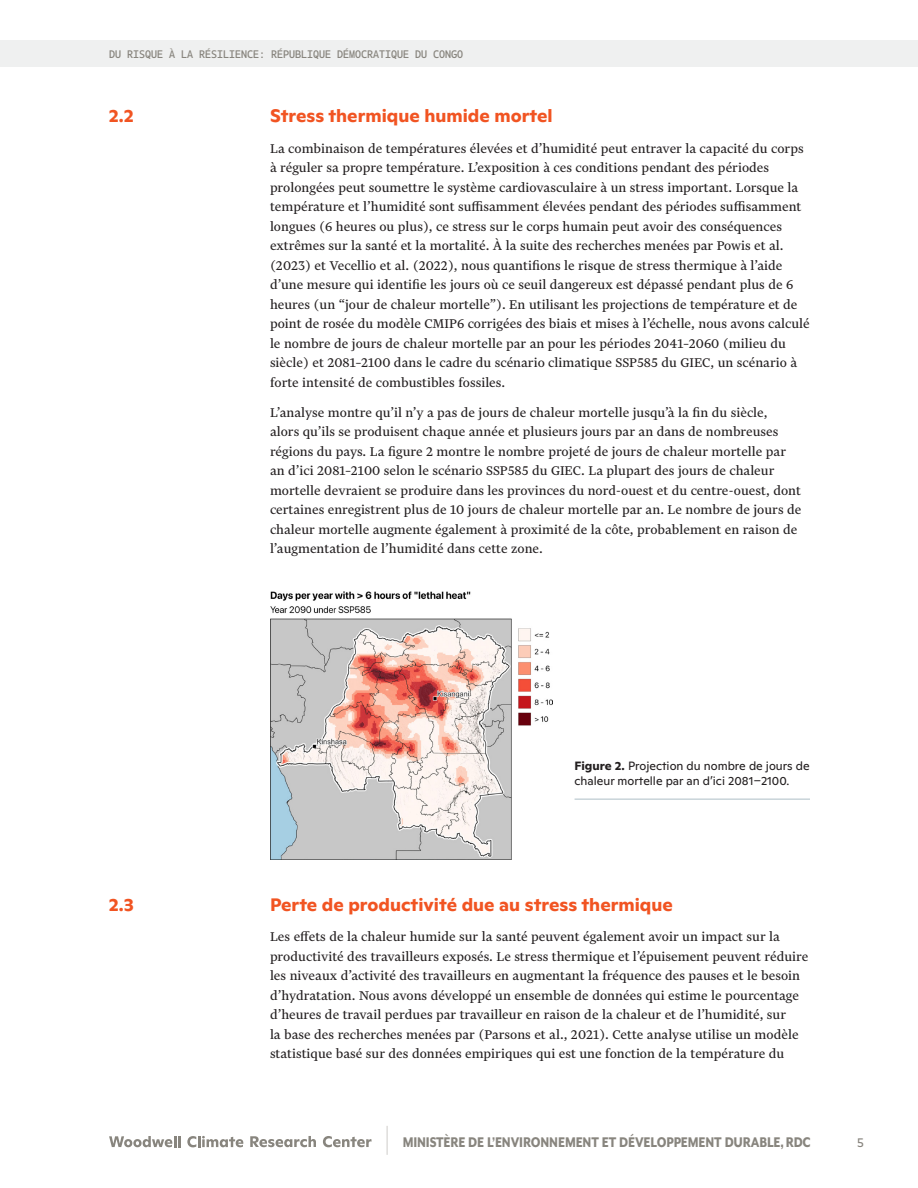
<style>
.page{position:relative;width:918px;height:1188px;background:#fff}
.page>*{position:absolute;margin:0;border:0;box-sizing:border-box;transform-origin:0 0}
.t1{font:700 18px "Ginto Normal";color:#f15422}
.t2{font:800 16.2px "Mr Eaves Mod OT";letter-spacing:-.01em;color:#88857e;scale:.83 1}
.t3{font:15px/19.5px "Financier Text";color:#231f20}
.t4{font:13.5px "Gemeli Mono";color:#88857e}
.t5{font:12px/15px "Ginto Normal";color:#231f20}
.t6{font:12px "Gemeli Mono";color:#88857e}
.s1{font-weight:700}
</style>
<div class="page">
<div style="left:0;top:40px;width:918px;height:28px;background:#eff0f0"></div>
<svg style="left:387px;top:1126px;width:1px;height:29px"></svg>
<svg style="left:109px;top:1136px;width:72px;height:11px"></svg>
<svg style="left:187px;top:1136px;width:56px;height:11px"></svg>
<svg style="left:250px;top:1136px;width:66px;height:11px"></svg>
<svg style="left:323px;top:1136px;width:49px;height:11px"></svg>
<hr style="left:575px;top:798px;width:235px;height:2px;background:#c9d4d9">
<img style="left:270px;top:592px;width:283px;height:267px">
<p class="t6" style="left:109px;top:46px;width:355px">DU RISQUE À LA RÉSILIENCE: RÉPUBLIQUE DÉMOCRATIQUE DU CONGO</p>
<p class="t1" style="left:109px;top:102px;width:26px">2.2</p>
<p class="t1" style="left:109px;top:891px;width:27px">2.3</p>
<p class="t1" style="left:270px;top:102px;width:284px">Stress thermique humide mortel</p>
<p class="t3" style="left:270px;top:138px;width:541px">La combinaison de températures élevées et d’humidité peut entraver la capacité du corps à réguler sa propre température. L’exposition à ces conditions pendant des périodes prolongées peut soumettre le système cardiovasculaire à un stress important. Lorsque la température et l’humidité sont suffisamment élevées pendant des périodes suffisamment longues (6 heures ou plus), ce stress sur le corps humain peut avoir des conséquences extrêmes sur la santé et la mortalité. À la suite des recherches menées par Powis et al. (2023) et Vecellio et al. (2022), nous quantifions le risque de stress thermique à l’aide d’une mesure qui identifie les jours où ce seuil dangereux est dépassé pendant plus de 6 heures (un “jour de chaleur mortelle”). En utilisant les projections de température et de point de rosée du modèle CMIP6 corrigées des biais et mises à l’échelle, nous avons calculé le nombre de jours de chaleur mortelle par an pour les périodes 2041–2060 (milieu du siècle) et 2081–2100 dans le cadre du scénario climatique SSP585 du GIEC, un scénario à forte intensité de combustibles fossiles.</p>
<p class="t3" style="left:270px;top:403px;width:533px">L’analyse montre qu’il n’y a pas de jours de chaleur mortelle jusqu’à la fin du siècle,<br>alors qu’ils se produisent chaque année et plusieurs jours par an dans de nombreuses régions du pays. La figure 2 montre le nombre projeté de jours de chaleur mortelle par an d’ici 2081–2100 selon le scénario SSP585 du GIEC. La plupart des jours de chaleur mortelle devraient se produire dans les provinces du nord-ouest et du centre-ouest, dont certaines enregistrent plus de 10 jours de chaleur mortelle par an. Le nombre de jours de chaleur mortelle augmente également à proximité de la côte, probablement en raison de l’augmentation de l’humidité dans cette zone.</p>
<p class="t5" style="left:575px;top:757px;width:237px"><span class="s1">Figure 2.</span> Projection du nombre de jours de chaleur mortelle par an d’ici 2081–2100.</p>
<p class="t1" style="left:270px;top:891px;width:404px">Perte de productivité due au stress thermique</p>
<p class="t3" style="left:270px;top:927px;width:540px">Les effets de la chaleur humide sur la santé peuvent également avoir un impact sur la productivité des travailleurs exposés. Le stress thermique et l’épuisement peuvent réduire les niveaux d’activité des travailleurs en augmentant la fréquence des pauses et le besoin d’hydratation. Nous avons développé un ensemble de données qui estime le pourcentage d’heures de travail perdues par travailleur en raison de la chaleur et de l’humidité, sur<br>la base des recherches menées par (Parsons et al., 2021). Cette analyse utilise un modèle statistique basé sur des données empiriques qui est une fonction de la température du</p>
<p class="t2" style="left:403px;top:1132px;width:493px">MINISTÈRE DE L’ENVIRONNEMENT ET DÉVELOPPEMENT DURABLE, RDC</p>
<p class="t4" style="left:857px;top:1133px;width:8px">5</p>
</div>
